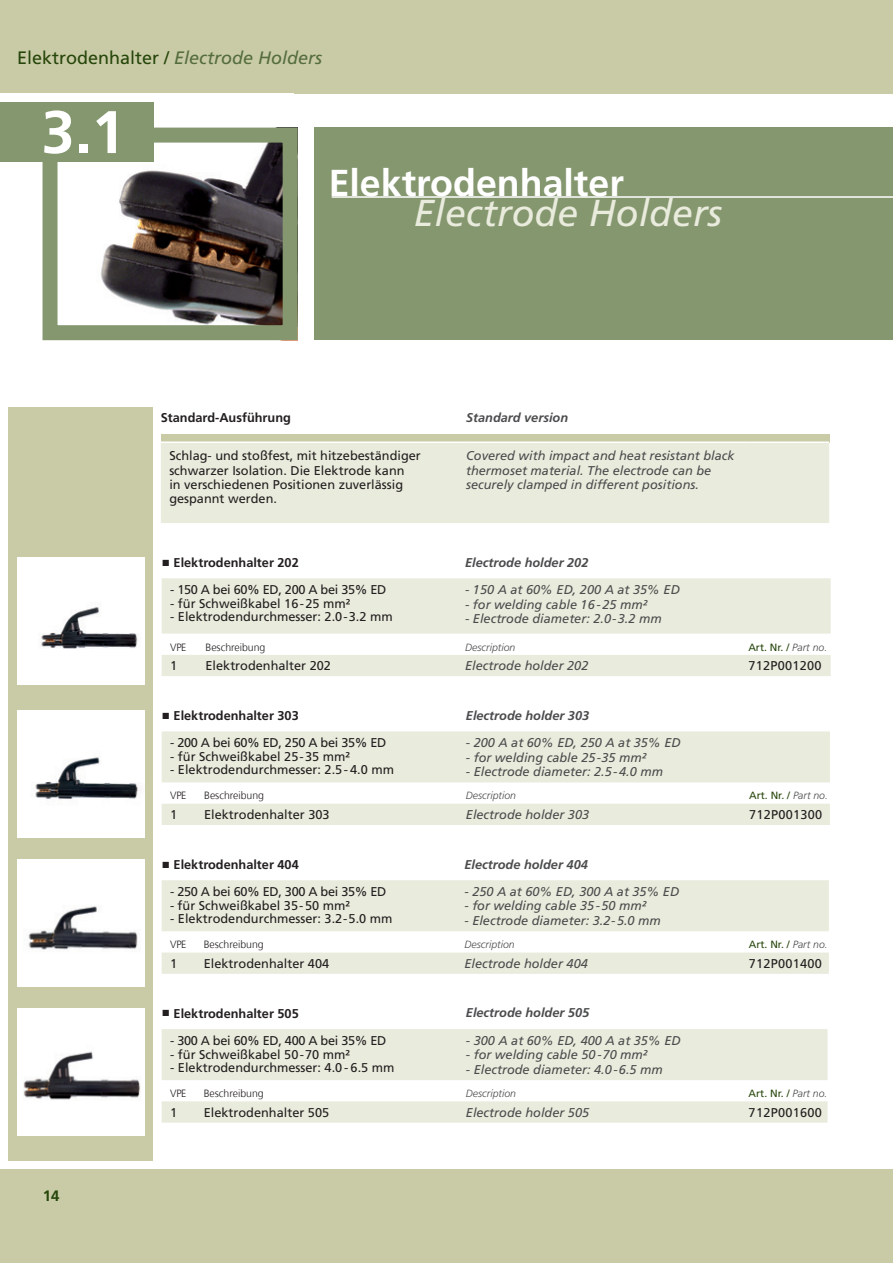
<style>
.page{position:relative;width:893px;height:1263px;background:#fff}
.page>*{position:absolute;margin:0;border:0;box-sizing:border-box;transform-origin:0 0}
.t1{font:700 60px "Frutiger LT Std";color:#fff}
.t2{font:700 37.5px "Frutiger LT Std";color:#fff}
.t3{font:italic 37.5px "Frutiger LT Std";color:#e9ebdc}
.t4{font:18px "Frutiger LT Std";color:#26460a}
.t5{font:700 15px "Frutiger";color:#26460a}
.t6{font:italic 12.75px/14.2px "Frutiger LT Std";color:#4b4c4d}
.t7{font:12.75px/14.2px "Frutiger LT Std";color:#231f20}
.t8{font:12.75px "Frutiger LT Std";letter-spacing:-.025em;color:#231f20}
.t9{font:700 12.75px "Frutiger LT Std";color:#231f20}
.t10{font:italic 700 12.75px "Frutiger LT Std";color:#4b4c4d}
.t11{font:12.75px "Frutiger LT Std";letter-spacing:.02em;color:#231f20}
.t12{font:300 10.5px "Frutiger";color:#231f20}
.t13{font:10.5px "Frutiger LT Std";color:#26460a}
.t14{font:italic 300 10.5px "Frutiger LT Std";color:#4b4c4d}
.s1{font-style:italic;color:#556d3d}
.s2{font-family:"Times New Roman";font-weight:400;font-size:13.5px}
.s3{font-weight:300;font-style:italic;color:#4b4c4d}
</style>
<div class="page">
<div style="left:9px;top:102px;width:144px;height:1059px;background:#c9cba7"></div>
<div style="left:0;top:1169px;width:893px;height:94px;background:#c9cba7"></div>
<div style="left:0;top:0;width:893px;height:94px;background:#c9cba7"></div>
<div style="left:0;top:94px;width:293px;height:313px;background:#fff"></div>
<div style="left:315px;top:127px;width:578px;height:213px;background:#85976f"></div>
<hr style="left:332px;top:196px;width:561px;height:2px;background:#fff">
<div style="left:161px;top:434px;width:668px;height:8px;background:#c9cba7"></div>
<div style="left:161px;top:443px;width:668px;height:80px;background:#e9ebdc"></div>
<hr style="left:161px;top:441px;width:305px;height:2px;background:#fff">
<hr style="left:466px;top:441px;width:283px;height:2px;background:#fff">
<hr style="left:749px;top:441px;width:80px;height:2px;background:#fff">
<div style="left:17px;top:710px;width:128px;height:128px;background:#fff"></div>
<img style="left:35px;top:757px;width:106px;height:43px">
<svg style="left:162px;top:731px;width:668px;height:94px;fill:#e9ebdc"></svg>
<div style="left:17px;top:859px;width:128px;height:127px;background:#fff"></div>
<img style="left:28px;top:906px;width:110px;height:44px">
<svg style="left:162px;top:880px;width:667px;height:94px;fill:#e9ebdc"></svg>
<div style="left:17px;top:1008px;width:128px;height:127px;background:#fff"></div>
<img style="left:23px;top:1051px;width:118px;height:49px">
<svg style="left:162px;top:1029px;width:665px;height:94px;fill:#e9ebdc"></svg>
<div style="left:17px;top:557px;width:128px;height:128px;background:#fff"></div>
<img style="left:39px;top:607px;width:99px;height:42px">
<svg style="left:162px;top:578px;width:669px;height:98px;fill:#e9ebdc"></svg>
<img style="left:100px;top:144px;width:182px;height:180px">
<div style="left:43px;top:128px;width:255px;height:212px;border:15px solid #85976f"></div>
<div style="left:0;top:102px;width:153px;height:60px;background:#85976f"></div>
<h3 class="t4" style="left:17px;top:47px;width:307px">Elektrodenhalter / <span class="s1">Electrode Holders</span></h3>
<h1 class="t1" style="left:41px;top:97px;width:85px">3.1</h1>
<h2 class="t2" style="left:329px;top:161px;width:297px">Elektrodenhalter</h2>
<h2 class="t3" style="left:414px;top:191px;width:310px">Electrode Holders</h2>
<p class="t5" style="left:43px;top:1187px;width:18px">14</p>
<p class="t9" style="left:161px;top:410px;width:132px">Standard-Ausführung</p>
<p class="t10" style="left:466px;top:410px;width:104px">Standard version</p>
<p class="t7" style="left:169px;top:449px;width:253px">Schlag- und stoßfest, mit hitzebeständiger schwarzer Isolation. Die Elektrode kann<br>in verschiedenen Positionen zuverlässig gespannt werden.</p>
<p class="t6" style="left:466px;top:449px;width:270px">Covered with impact and heat resistant black thermoset material. The electrode can be securely clamped in different positions.</p>
<p class="t9" style="left:162px;top:555px;width:139px"><span class="s2">■</span> Elektrodenhalter 202</p>
<p class="t10" style="left:465px;top:555px;width:125px">Electrode holder 202</p>
<p class="t8" style="left:170px;top:582px;width:218px">- 150 A bei 60% ED, 200 A bei 35% ED</p>
<p class="t7" style="left:170px;top:596px;width:182px">- für Schweißkabel 16 - 25 mm²</p>
<p class="t7" style="left:170px;top:610px;width:224px">- Elektrodendurchmesser: 2.0 - 3.2 mm</p>
<p class="t6" style="left:465px;top:583px;width:216px">- 150 A at 60% ED, 200 A at 35% ED</p>
<p class="t6" style="left:465px;top:597px;width:184px">- for welding cable 16 - 25 mm²</p>
<p class="t6" style="left:465px;top:611px;width:198px">- Electrode diameter: 2.0 - 3.2 mm</p>
<p class="t12" style="left:170px;top:641px;width:18px">VPE</p>
<p class="t12" style="left:206px;top:641px;width:61px">Beschreibung</p>
<p class="t14" style="left:465px;top:641px;width:52px">Description</p>
<p class="t13" style="left:748px;top:641px;width:80px">Art. Nr. / <span class="s3">Part no.</span></p>
<p class="t7" style="left:170px;top:659px;width:9px">1</p>
<p class="t7" style="left:206px;top:659px;width:127px">Elektrodenhalter 202</p>
<p class="t6" style="left:465px;top:659px;width:125px">Electrode holder 202</p>
<p class="t11" style="left:748px;top:658px;width:75px">712P001200</p>
<p class="t9" style="left:162px;top:708px;width:139px"><span class="s2">■</span> Elektrodenhalter 303</p>
<p class="t10" style="left:466px;top:708px;width:125px">Electrode holder 303</p>
<p class="t8" style="left:170px;top:735px;width:218px">- 200 A bei 60% ED, 250 A bei 35% ED</p>
<p class="t7" style="left:170px;top:749px;width:181px">- für Schweißkabel 25 - 35 mm²</p>
<p class="t7" style="left:170px;top:763px;width:225px">- Elektrodendurchmesser: 2.5 - 4.0 mm</p>
<p class="t6" style="left:466px;top:736px;width:216px">- 200 A at 60% ED, 250 A at 35% ED</p>
<p class="t6" style="left:466px;top:750px;width:182px">- for welding cable 25 - 35 mm²</p>
<p class="t6" style="left:466px;top:764px;width:199px">- Electrode diameter: 2.5 - 4.0 mm</p>
<p class="t12" style="left:170px;top:790px;width:18px">VPE</p>
<p class="t12" style="left:204px;top:790px;width:61px">Beschreibung</p>
<p class="t14" style="left:466px;top:790px;width:52px">Description</p>
<p class="t13" style="left:749px;top:790px;width:80px">Art. Nr. / <span class="s3">Part no.</span></p>
<p class="t7" style="left:170px;top:808px;width:9px">1</p>
<p class="t7" style="left:204px;top:808px;width:127px">Elektrodenhalter 303</p>
<p class="t6" style="left:466px;top:808px;width:125px">Electrode holder 303</p>
<p class="t11" style="left:749px;top:807px;width:75px">712P001300</p>
<p class="t9" style="left:162px;top:857px;width:139px"><span class="s2">■</span> Elektrodenhalter 404</p>
<p class="t10" style="left:465px;top:857px;width:125px">Electrode holder 404</p>
<p class="t8" style="left:170px;top:884px;width:218px">- 250 A bei 60% ED, 300 A bei 35% ED</p>
<p class="t7" style="left:170px;top:898px;width:181px">- für Schweißkabel 35 - 50 mm²</p>
<p class="t7" style="left:170px;top:912px;width:224px">- Elektrodendurchmesser: 3.2 - 5.0 mm</p>
<p class="t6" style="left:465px;top:885px;width:216px">- 250 A at 60% ED, 300 A at 35% ED</p>
<p class="t6" style="left:465px;top:899px;width:183px">- for welding cable 35 - 50 mm²</p>
<p class="t6" style="left:465px;top:913px;width:198px">- Electrode diameter: 3.2 - 5.0 mm</p>
<p class="t12" style="left:170px;top:939px;width:18px">VPE</p>
<p class="t12" style="left:204px;top:939px;width:61px">Beschreibung</p>
<p class="t14" style="left:465px;top:939px;width:52px">Description</p>
<p class="t13" style="left:749px;top:938px;width:80px">Art. Nr. / <span class="s3">Part no.</span></p>
<p class="t7" style="left:170px;top:956px;width:9px">1</p>
<p class="t7" style="left:204px;top:956px;width:127px">Elektrodenhalter 404</p>
<p class="t6" style="left:465px;top:956px;width:125px">Electrode holder 404</p>
<p class="t11" style="left:749px;top:956px;width:75px">712P001400</p>
<p class="t9" style="left:162px;top:1006px;width:139px"><span class="s2">■</span> Elektrodenhalter 505</p>
<p class="t10" style="left:466px;top:1005px;width:125px">Electrode holder 505</p>
<p class="t8" style="left:170px;top:1033px;width:218px">- 300 A bei 60% ED, 400 A bei 35% ED</p>
<p class="t7" style="left:170px;top:1047px;width:181px">- für Schweißkabel 50 - 70 mm²</p>
<p class="t7" style="left:170px;top:1060px;width:226px">- Elektrodendurchmesser: 4.0 - 6.5 mm</p>
<p class="t6" style="left:466px;top:1033px;width:216px">- 300 A at 60% ED, 400 A at 35% ED</p>
<p class="t6" style="left:466px;top:1048px;width:183px">- for welding cable 50 - 70 mm²</p>
<p class="t6" style="left:466px;top:1062px;width:198px">- Electrode diameter: 4.0 - 6.5 mm</p>
<p class="t12" style="left:170px;top:1087px;width:18px">VPE</p>
<p class="t12" style="left:204px;top:1087px;width:61px">Beschreibung</p>
<p class="t14" style="left:466px;top:1087px;width:52px">Description</p>
<p class="t13" style="left:749px;top:1087px;width:80px">Art. Nr. / <span class="s3">Part no.</span></p>
<p class="t7" style="left:170px;top:1105px;width:9px">1</p>
<p class="t7" style="left:204px;top:1105px;width:127px">Elektrodenhalter 505</p>
<p class="t6" style="left:466px;top:1105px;width:125px">Electrode holder 505</p>
<p class="t11" style="left:749px;top:1105px;width:75px">712P001600</p>
</div>
